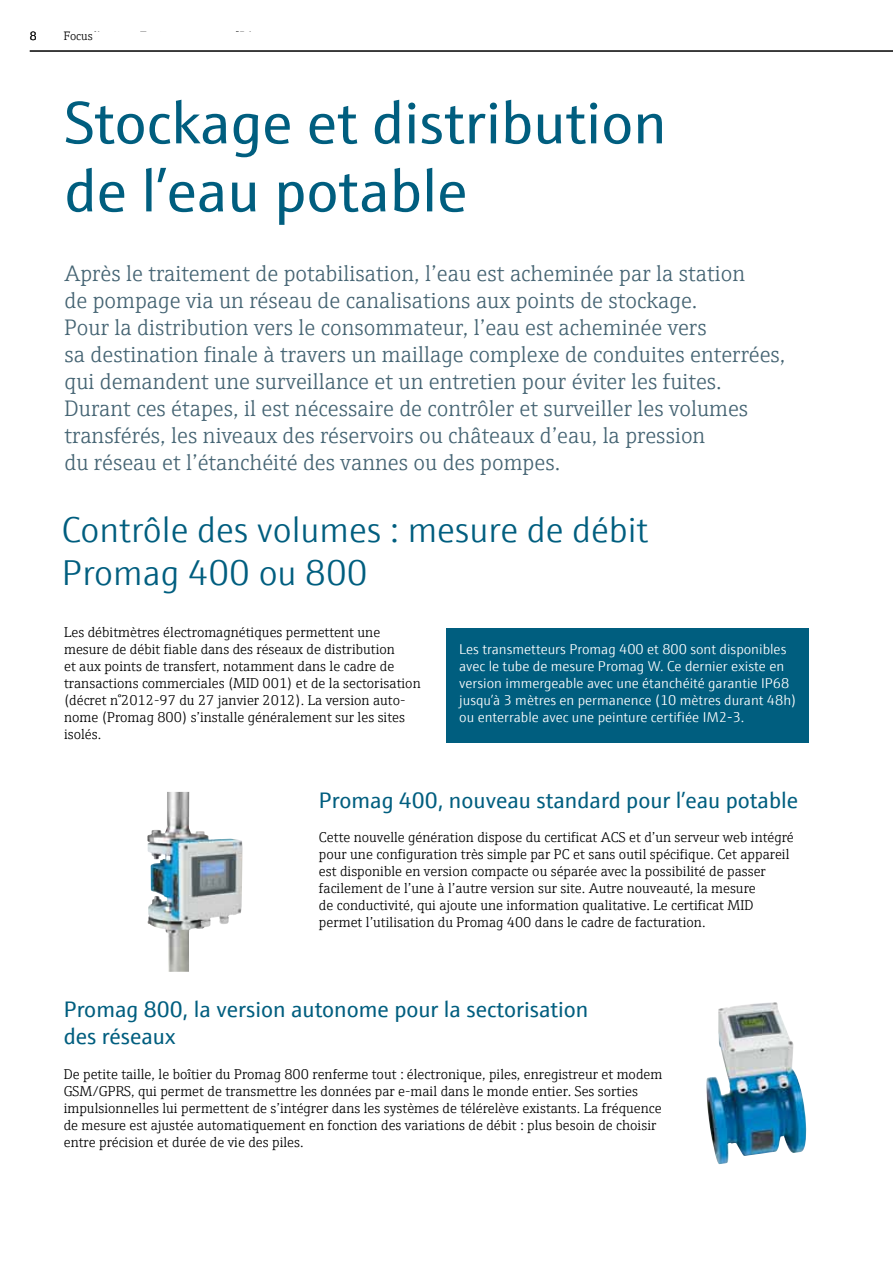
<style>
.page{position:relative;width:893px;height:1263px;background:#fff}
.page>*{position:absolute;margin:0;border:0;box-sizing:border-box;transform-origin:0 0}
.t1{font:60px/68.1px "E+H Sans";color:#005e7f}
.t2{font:300 36px/43.2px "E+H Sans";color:#005e7f}
.t3{font:300 22.5px/27px "E+H Serif";color:#456473}
.t4{font:22.5px/27px "E+H Sans";color:#005e7f}
.t5{font:300 14.25px/17px "E+H Serif";color:#000}
.t6{font:300 14.25px/17px "E+H Sans";color:#fff}
.t7{font:300 12px "E+H Serif";color:#000}
</style>
<div class="page">
<div style="left:446px;top:628px;width:363px;height:115px;background:#005e7f"></div>
<img style="left:706px;top:1002px;width:100px;height:162px">
<img style="left:147px;top:792px;width:56px;height:180px">
<hr style="left:30px;top:51px;width:863px;height:1px;background:#000">
<p class="t7" style="left:30px;top:27px;width:8px">8</p>
<p class="t7" style="left:64px;top:27px;width:30px">Focus</p>
<h1 class="t1" style="left:64px;top:84px;width:604px">Stockage et distribution de l’eau potable</h1>
<p class="t3" style="left:65px;top:258px;width:722px">Après le traitement de potabilisation, l’eau est acheminée par la station<br>de pompage via un réseau de canalisations aux points de stockage.<br>Pour la distribution vers le consommateur, l’eau est acheminée vers<br>sa destination finale à travers un maillage complexe de conduites enterrées, qui demandent une surveillance et un entretien pour éviter les fuites.<br>Durant ces étapes, il est nécessaire de contrôler et surveiller les volumes transférés, les niveaux des réservoirs ou châteaux d’eau, la pression<br>du réseau et l’étanchéité des vannes ou des pompes.</p>
<h2 class="t2" style="left:62px;top:505px;width:588px">Contrôle des volumes : mesure de débit<br>Promag 400 ou 800</h2>
<p class="t5" style="left:64px;top:622px;width:358px">Les débitmètres électromagnétiques permettent une mesure de débit fiable dans des réseaux de distribution<br>et aux points de transfert, notamment dans le cadre de transactions commerciales (MID 001) et de la sectorisation (décret n°2012-97 du 27 janvier 2012). La version auto&shy;nome (Promag 800) s’installe généralement sur les sites isolés.</p>
<p class="t6" style="left:459px;top:639px;width:339px">Les transmetteurs Promag 400 et 800 sont disponibles avec le tube de mesure Promag W. Ce dernier existe en version immergeable avec une étanchéité garantie IP68 jusqu’à 3 mètres en permanence (10 mètres durant 48h) ou enterrable avec une peinture certifiée IM2-3.</p>
<h3 class="t4" style="left:319px;top:785px;width:481px">Promag 400, nouveau standard pour l’eau potable</h3>
<p class="t5" style="left:319px;top:827px;width:476px">Cette nouvelle génération dispose du certificat ACS et d’un serveur web intégré pour une configuration très simple par PC et sans outil spécifique. Cet appareil est disponible en version compacte ou séparée avec la possibilité de passer facilement de l’une à l’autre version sur site. Autre nouveauté, la mesure<br>de conductivité, qui ajoute une information qualitative. Le certificat MID permet l’utilisation du Promag 400 dans le cadre de facturation.</p>
<h3 class="t4" style="left:64px;top:994px;width:526px">Promag 800, la version autonome pour la sectorisation des réseaux</h3>
<p class="t5" style="left:64px;top:1064px;width:600px">De petite taille, le boîtier du Promag 800 renferme tout : électronique, piles, enregistreur et modem GSM/GPRS, qui permet de transmettre les données par e-mail dans le monde entier. Ses sorties impulsionnelles lui permettent de s’intégrer dans les systèmes de télérelève existants. La fréquence de mesure est ajustée automatiquement en fonction des variations de débit : plus besoin de choisir entre précision et durée de vie des piles.</p>
</div>
